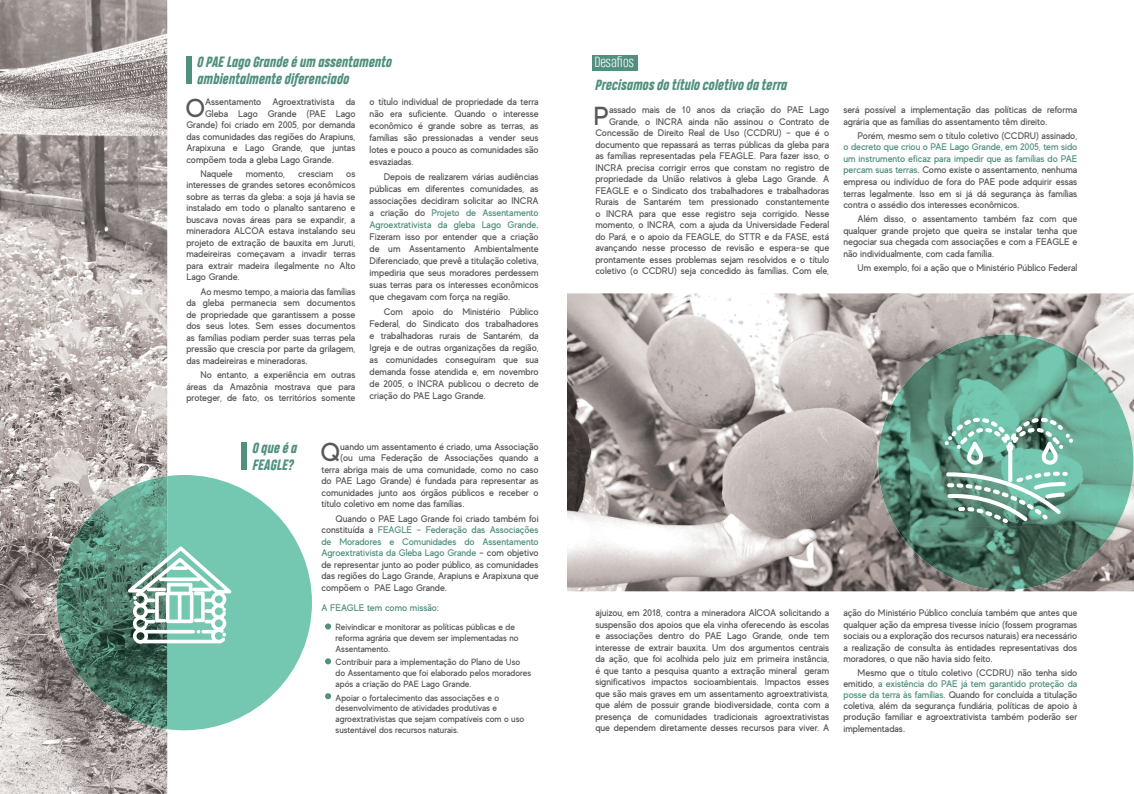
<style>
.page{position:relative;width:1134px;height:794px;background:#fff}
.page>*{position:absolute;margin:0;border:0;box-sizing:border-box;transform-origin:0 0}
.t1{font:500 26.1px "MADE Evolve Sans";color:#57585a}
.t2{font:500 26px "MADE Evolve Sans";color:#57585a}
.t3{font:italic 800 14px/16.8px "Heading Pro Trial";color:#51907f}
.t4{font:300 14px "Heading Pro Trial";color:#fff}
.t5{font:500 9.6px/11.5px "MADE Evolve Sans";letter-spacing:-.005em;color:#57585a;text-align:justify}
.t6{font:500 9.6px "MADE Evolve Sans";color:#51907f}
.t7{font:500 9px/10.8px "MADE Evolve Sans";letter-spacing:-.005em;color:#57585a}
.s1{color:#51907f}
</style>
<div class="page">
<div style="left:592px;top:55px;width:46px;height:16px;background:#51907f"></div>
<img style="left:0;top:0;width:167px;height:794px">
<svg style="left:167px;top:475px;width:145px;height:255px;fill:#74c8b1"></svg>
<img style="left:57px;top:476px;width:110px;height:253px">
<svg style="left:325px;top:623px;width:6px;height:6px"></svg>
<svg style="left:325px;top:658px;width:6px;height:6px"></svg>
<svg style="left:325px;top:693px;width:6px;height:6px"></svg>
<img style="left:567px;top:293px;width:567px;height:298px">
<div style="left:186px;top:57px;width:5px;height:27px;background:#51907f"></div>
<div style="left:242px;top:442px;width:5px;height:28px;background:#51907f"></div>
<img style="left:910px;top:334px;width:192px;height:256px">
<img style="left:878px;top:378px;width:32px;height:169px">
<img style="left:1101px;top:378px;width:32px;height:168px">
<svg style="left:944px;top:418px;width:129px;height:105px"></svg>
<svg style="left:128px;top:546px;width:103px;height:97px"></svg>
<h3 class="t3" style="left:197px;top:55px;width:196px">O PAE Lago Grande é um assentamento ambientalmente diferenciado</h3>
<h3 class="t4" style="left:594px;top:54px;width:41px">Desafios</h3>
<h3 class="t3" style="left:594px;top:78px;width:194px">Precisamos do título coletivo da terra</h3>
<h1 class="t1" style="left:594px;top:99px;width:17px">P</h1>
<p class="t5" style="left:370px;top:95px;width:171px;line-height:12px">o título individual de propriedade da terra não era suficiente. Quando o interesse econômico é grande sobre as terras, as famílias são pressionadas a vender seus lotes e pouco a pouco as comunidades são esvaziadas.</p>
<p class="t5" style="left:370px;top:170px;width:171px;line-height:12px;text-indent:14px">Depois de realizarem várias audiências públicas em diferentes comunidades, as associações decidiram solicitar ao INCRA a criação do <span class="s1">Projeto de Assentamento Agroextrativista da gleba Lago Grande</span>.<br>Fizeram isso por entender que a criação de um Assentamento Ambientalmente Diferenciado, que prevê a titulação coletiva, impediria que seus moradores perdessem suas terras para os interesses econômicos que chegavam com força na região.</p>
<p class="t5" style="left:370px;top:305px;width:171px;line-height:12px;text-indent:14px">Com apoio do Ministério Público Federal, do Sindicato dos trabalhadores e trabalhadoras rurais de Santarém, da Igreja e de outras organizações da região, as comunidades conseguiram que sua demanda fosse atendida e, em novembro de 2005, o INCRA publicou o decreto de criação do PAE Lago Grande.</p>
<h2 class="t2" style="left:185px;top:91px;width:21px">O</h2>
<p class="t5" style="left:205px;top:96px;width:152px">Assentamento Agroextrativista da</p>
<p class="t5" style="left:595px;top:104px;width:235px;text-align:right">assado mais de 10 anos da criação do PAE Lago Grande, o INCRA ainda não assinou o Contrato de Concessão de Direito Real de Uso (CCDRU) – que é o documento que repassará as terras públicas da gleba para as famílias representadas pela FEAGLE. Para fazer isso, o INCRA precisa corrigir erros que constam no registro de propriedade da União relativos à gleba Lago Grande. A FEAGLE e o Sindicato dos trabalhadores e trabalhadoras Rurais de Santarém tem pressionado constantemente o INCRA para que esse registro seja corrigido. Nesse momento, o INCRA, com a ajuda da Universidade Federal do Pará, e o apoio da FEAGLE, do STTR e da FASE, está avançando nesse processo de revisão e espera-se que prontamente esses problemas sejam resolvidos e o título coletivo (o CCDRU) seja concedido às famílias. Com ele,</p>
<p class="t5" style="left:843px;top:104px;width:235px">será possível a implementação das políticas de reforma agrária que as famílias do assentamento têm direito.</p>
<p class="t5" style="left:205px;top:107px;width:152px">Gleba Lago Grande (PAE Lago</p>
<p class="t5" style="left:186px;top:119px;width:171px">Grande) foi criado em 2005, por demanda</p>
<p class="t5" style="left:186px;top:130px;width:171px">das comunidades das regiões do Arapiuns,</p>
<p class="t5" style="left:186px;top:142px;width:171px">Arapixuna e Lago Grande, que juntas</p>
<p class="t5" style="left:186px;top:153px;width:149px">compõem toda a gleba Lago Grande.</p>
<p class="t5" style="left:201px;top:167px;width:34px">Naquele</p>
<p class="t5" style="left:246px;top:167px;width:41px">momento,</p>
<p class="t5" style="left:298px;top:167px;width:36px">cresciam</p>
<p class="t5" style="left:857px;top:130px;width:221px">Porém, mesmo sem o título coletivo (CCDRU) assinado,</p>
<p class="t5" style="left:843px;top:141px;width:235px"><span class="s1">o decreto que criou o PAE Lago Grande, em 2005, tem sido um instrumento eficaz para impedir que as famílias do PAE percam suas terras</span>. Como existe o assentamento, nenhuma empresa ou indivíduo de fora do PAE pode adquirir essas terras legalmente. Isso em si já dá segurança às famílias contra o assédio dos interesses econômicos.</p>
<p class="t5" style="left:843px;top:213px;width:235px;text-indent:14px">Além disso, o assentamento também faz com que qualquer grande projeto que queira se instalar tenha que negociar sua chegada com associações e com a FEAGLE e não individualmente, com cada família.</p>
<p class="t5" style="left:857px;top:262px;width:221px">Um exemplo, foi a ação que o Ministério Público Federal</p>
<p class="t5" style="left:186px;top:167px;width:171px;text-indent:160px">os interesses de grandes setores econômicos sobre as terras da gleba: a soja já havia se instalado em todo o planalto santareno e buscava novas áreas para se expandir, a mineradora ALCOA estava instalando seu projeto de extração de bauxita em Juruti, madeireiras começavam a invadir terras para extrair madeira ilegalmente no Alto Lago Grande.</p>
<p class="t5" style="left:186px;top:285px;width:171px;text-indent:14px">Ao mesmo tempo, a maioria das famílias da gleba permanecia sem documentos de propriedade que garantissem a posse dos seus lotes. Sem esses documentos as famílias podiam perder suas terras pela pressão que crescia por parte da grilagem, das madeireiras e mineradoras.</p>
<p class="t5" style="left:186px;top:369px;width:171px;text-indent:14px">No entanto, a experiência em outras áreas da Amazônia mostrava que para proteger, de fato, os territórios somente</p>
<h3 class="t3" style="left:252px;top:441px;width:46px">O que é a<br>FEAGLE?</h3>
<h1 class="t1" style="left:320px;top:435px;width:21px">Q</h1>
<p class="t5" style="left:340px;top:440px;width:200px">uando um assentamento é criado, uma Associação</p>
<p class="t5" style="left:340px;top:452px;width:200px">(ou uma Federação de Associações quando a</p>
<p class="t5" style="left:321px;top:463px;width:219px">terra abriga mais de uma comunidade, como no caso</p>
<p class="t5" style="left:321px;top:475px;width:219px">do PAE Lago Grande) é fundada para representar as</p>
<p class="t5" style="left:321px;top:486px;width:219px">comunidades junto aos órgãos públicos e receber o</p>
<p class="t5" style="left:321px;top:498px;width:145px">título coletivo em nome das famílias.</p>
<p class="t5" style="left:321px;top:512px;width:219px;text-indent:14px">Quando o PAE Lago Grande foi criado também foi constituída a <span class="s1">FEAGLE – Federação das Associações de Moradores e Comunidades do Assentamento Agroextrativista da Gleba Lago Grande</span> – com objetivo de representar junto ao poder público, as comunidades das regiões do Lago Grande, Arapiuns e Arapixuna que compõem o PAE Lago Grande.</p>
<p class="t6" style="left:321px;top:601px;width:119px">A FEAGLE tem como missão:</p>
<p class="t7" style="left:336px;top:621px;width:184px">Reivindicar e monitorar as políticas públicas e de reforma agrária que devem ser implementadas no<br>Assentamento.</p>
<p class="t7" style="left:336px;top:656px;width:197px">Contribuir para a implementação do Plano de Uso do Assentamento que foi elaborado pelos moradores após a criação do PAE Lago Grande.</p>
<p class="t7" style="left:336px;top:692px;width:190px">Apoiar o fortalecimento das associações e o desenvolvimento de atividades produtivas e agroextrativistas que sejam compatíveis com o uso sustentável dos recursos naturais.</p>
<p class="t5" style="left:595px;top:607px;width:235px">ajuizou, em 2018, contra a mineradora AlCOA solicitando a suspensão dos apoios que ela vinha oferecendo às escolas e associações dentro do PAE Lago Grande, onde tem interesse de extrair bauxita. Um dos argumentos centrais da ação, que foi acolhida pelo juiz em primeira instância, é que tanto a pesquisa quanto a extração mineral geram significativos impactos socioambientais. Impactos esses que são mais graves em um assentamento agroextrativista, que além de possuir grande biodiversidade, conta com a presença de comunidades tradicionais agroextrativistas que dependem diretamente desses recursos para viver. A</p>
<p class="t5" style="left:843px;top:607px;width:235px">ação do Ministério Público concluía também que antes que qualquer ação da empresa tivesse início (fossem programas sociais ou a exploração dos recursos naturais) era necessário a realização de consulta às entidades representativas dos moradores, o que não havia sido feito.</p>
<p class="t5" style="left:843px;top:667px;width:235px;line-height:11.1px;text-indent:14px">Mesmo que o título coletivo (CCDRU) não tenha sido emitido, <span class="s1">a existência do PAE já tem garantido proteção da posse da terra às famílias.</span> Quando for concluída a titulação coletiva, além da segurança fundiária, políticas de apoio à produção familiar e agroextrativista também poderão ser implementadas.</p>
</div>
